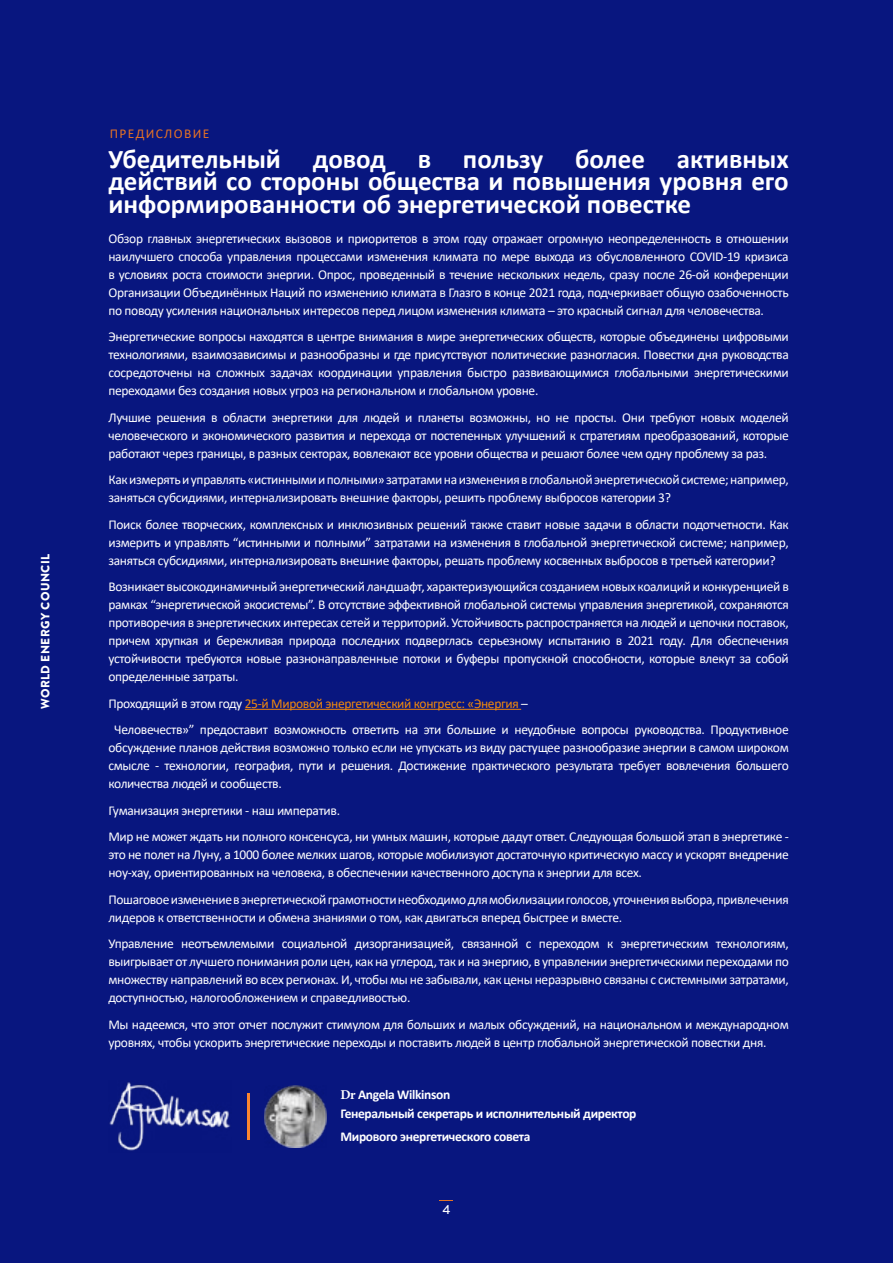
<style>
.page{position:relative;width:893px;height:1263px;background:#08167f}
.page>*{position:absolute;margin:0;border:0;box-sizing:border-box;transform-origin:0 0}
.t1{font:700 27px/22.5px "Calibri";color:#fff;text-align:justify}
.t2{font:13.5px/18px "Calibri";letter-spacing:-.025em;color:#fff;text-align:justify}
.t3{font:700 13.5px/19px "Calibri";letter-spacing:-.025em;color:#fff}
.t4{font:13.5px "Calibri";letter-spacing:.1em;color:#e57225}
.t5{font:500 12.75px "Brandon Text";color:#fff}
.t6{font:900 12px "Brandon Text";letter-spacing:.035em;color:#fff}
.s1{color:#f1890c}
.s2{font-family:"Minion Pro"}
</style>
<div class="page">
<hr style="left:245px;top:709px;width:276px;height:1px;background:#f1890c">
<hr style="left:248px;top:1093px;width:2px;height:46px;background:#fa8530">
<img style="left:109px;top:1082px;width:121px;height:69px">
<img style="left:264px;top:1085px;width:62px;height:62px">
<p class="t6" style="left:37px;top:709px;width:157px;rotate:-90deg">WORLD ENERGY COUNCIL</p>
<p class="t4" style="left:110px;top:124px;width:101px">ПРЕДИСЛОВИЕ</p>
<h1 class="t1" style="left:108px;top:147px;width:682px">Убедительный довод в пользу более активных действий со стороны общества и повышения уровня его информированности об энергетической повестке</h1>
<p class="t2" style="left:108px;top:229px;width:682px">Обзор главных энергетических вызовов и приоритетов в этом году отражает огромную неопределенность в отношении наилучшего способа управления процессами изменения климата по мере выхода из обусловленного COVID-19 кризиса в условиях роста стоимости энергии. Опрос, проведенный в течение нескольких недель, сразу после 26-ой конференции Организации Объединённых Наций по изменению климата в Глазго в конце 2021 года, подчеркивает общую озабоченность по поводу усиления национальных интересов перед лицом изменения климата – это красный сигнал для человечества.</p>
<p class="t2" style="left:108px;top:327px;width:682px">Энергетические вопросы находятся в центре внимания в мире энергетических обществ, которые объединены цифровыми технологиями, взаимозависимы и разнообразны и где присутствуют политические разногласия. Повестки дня руководства сосредоточены на сложных задачах координации управления быстро развивающимися глобальными энергетическими переходами без создания новых угроз на региональном и глобальном уровне.</p>
<p class="t2" style="left:108px;top:408px;width:682px">Лучшие решения в области энергетики для людей и планеты возможны, но не просты. Они требуют новых моделей человеческого и экономического развития и перехода от постепенных улучшений к стратегиям преобразований, которые работают через границы, в разных секторах, вовлекают все уровни общества и решают более чем одну проблему за раз.</p>
<p class="t2" style="left:108px;top:470px;width:682px">Как измерять и управлять «истинными и полными» затратами на изменения в глобальной энергетической системе; например, заняться субсидиями, интернализировать внешние факторы, решить проблему выбросов категории 3?</p>
<p class="t2" style="left:108px;top:515px;width:682px">Поиск более творческих, комплексных и инклюзивных решений также ставит новые задачи в области подотчетности. Как измерить и управлять “истинными и полными” затратами на изменения в глобальной энергетической системе; например, заняться субсидиями, интернализировать внешние факторы, решать проблему косвенных выбросов в третьей категории?</p>
<p class="t2" style="left:108px;top:577px;width:682px">Возникает высокодинамичный энергетический ландшафт, характеризующийся созданием новых коалиций и конкуренцией в рамках “энергетической экосистемы”. В отсутствие эффективной глобальной системы управления энергетикой, сохраняются противоречия в энергетических интересах сетей и территорий. Устойчивость распространяется на людей и цепочки поставок, причем хрупкая и бережливая природа последних подверглась серьезному испытанию в 2021 году. Для обеспечения устойчивости требуются новые разнонаправленные потоки и буферы пропускной способности, которые влекут за собой определенные затраты.</p>
<p class="t2" style="left:114px;top:690px;width:676px;line-height:26.5px;text-indent:-6px">Проходящий в этом году <span class="s1">25-й Мировой энергетический конгресс: «Энергия</span> –<br>Человечеств»” предоставит возможность ответить на эти большие и неудобные вопросы руководства. Продуктивное</p>
<p class="t2" style="left:108px;top:738px;width:682px">обсуждение планов действия возможно только если не упускать из виду растущее разнообразие энергии в самом широком смысле - технологии, география, пути и решения. Достижение практического результата требует вовлечения большего количества людей и сообществ.</p>
<p class="t2" style="left:108px;top:796px;width:682px;line-height:26.5px">Гуманизация энергетики - наш императив.<br>Мир не может ждать ни полного консенсуса, ни умных машин, которые дадут ответ. Следующая большой этап в энергетике -</p>
<p class="t2" style="left:108px;top:845px;width:682px">это не полет на Луну, а 1000 более мелких шагов, которые мобилизуют достаточную критическую массу и ускорят внедрение ноу-хау, ориентированных на человека, в обеспечении качественного доступа к энергии для всех.</p>
<p class="t2" style="left:108px;top:890px;width:682px">Пошаговое изменение в энергетической грамотности необходимо для мобилизации голосов, уточнения выбора, привлечения лидеров к ответственности и обмена знаниями о том, как двигаться вперед быстрее и вместе.</p>
<p class="t2" style="left:108px;top:934px;width:682px">Управление неотъемлемыми социальной дизорганизацией, связанной с переходом к энергетическим технологиям, выигрывает от лучшего понимания роли цен, как на углерод, так и на энергию, в управлении энергетическими переходами по множеству направлений во всех регионах. И, чтобы мы не забывали, как цены неразрывно связаны с системными затратами, доступностью, налогообложением и справедливостью.</p>
<p class="t2" style="left:108px;top:1015px;width:682px">Мы надеемся, что этот отчет послужит стимулом для больших и малых обсуждений, на национальном и международном уровнях, чтобы ускорить энергетические переходы и поставить людей в центр глобальной энергетической повестки дня.</p>
<p class="t3" style="left:340px;top:1084px;width:298px"><span class="s2">Dr</span> Angela Wilkinson<br>Генеральный секретарь и исполнительный директор</p>
<p class="t3" style="left:340px;top:1126px;width:192px">Мирового энергетического совета</p>
<p class="t5" style="left:442px;top:1201px;width:10px">4</p>
</div>
